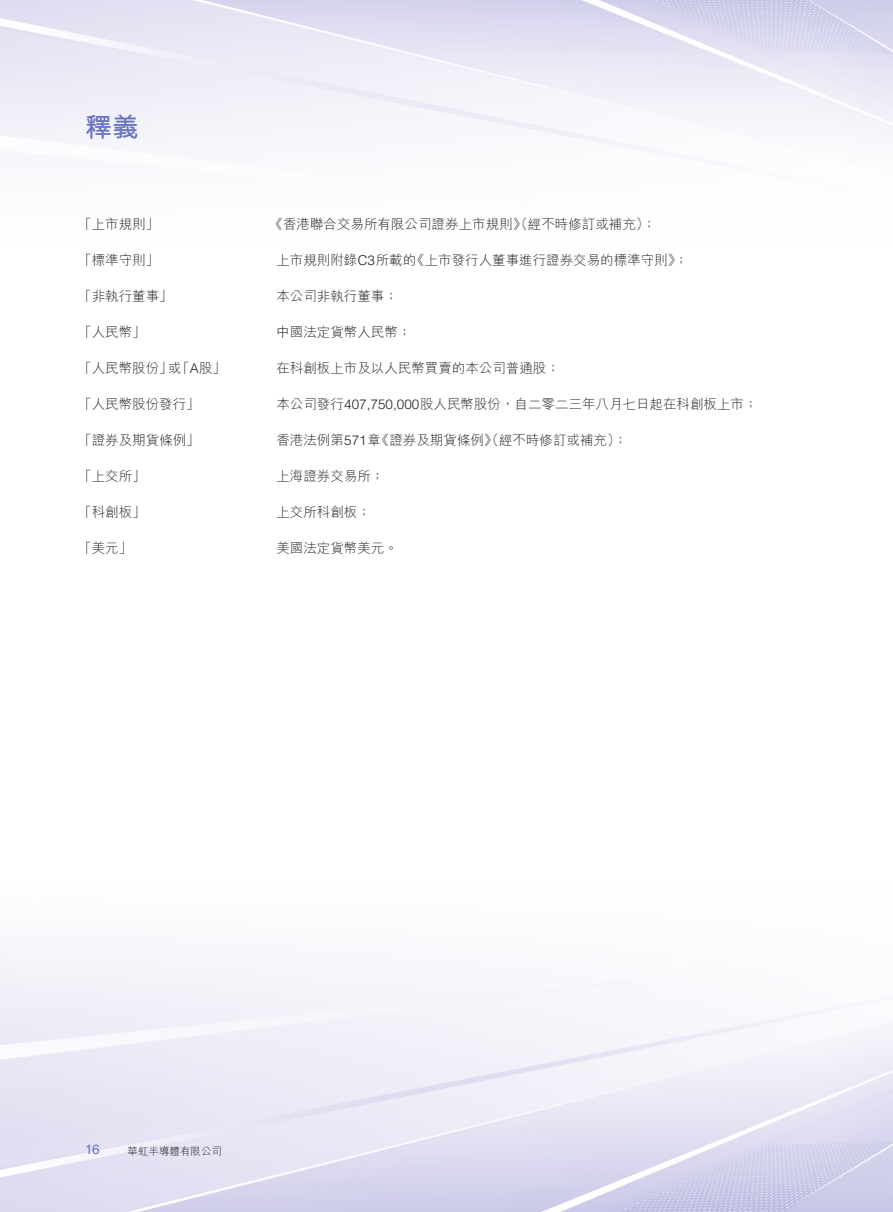
<style>
.page{position:relative;width:893px;height:1212px;background:#fff}
.page>*{position:absolute;margin:0;border:0;box-sizing:border-box;transform-origin:0 0}
.t1{font:700 27px "M Hei HK";color:#6975c0}
.t2{font:300 13.5px "M Hei HK";color:#231f20}
.t3{font:13.5px "Helvetica LT Std";color:#6975c0}
.t4{font:300 10.5px "M Hei HK";color:#231f20}
.s1{font-family:"Helvetica LT Std"}
</style>
<div class="page">
<img style="left:0;top:959px;width:893px;height:253px">
<img style="left:0;top:0;width:893px;height:152px">
<h1 class="t1" style="left:85px;top:108px;width:55px">釋義</h1>
<p class="t2" style="left:78px;top:217px;width:82px">「上市規則」</p>
<p class="t2" style="left:270px;top:217px;width:388px">《香港聯合交易所有限公司證券上市規則》（經不時修訂或補充）；</p>
<p class="t2" style="left:78px;top:253px;width:82px">「標準守則」</p>
<p class="t2" style="left:276px;top:253px;width:413px">上市規則附錄<span class="s1">C3</span>所載的《上市發行人董事進行證券交易的標準守則》；</p>
<p class="t2" style="left:78px;top:289px;width:96px">「非執行董事」</p>
<p class="t2" style="left:276px;top:289px;width:123px">本公司非執行董事；</p>
<p class="t2" style="left:78px;top:325px;width:69px">「人民幣」</p>
<p class="t2" style="left:276px;top:325px;width:136px">中國法定貨幣人民幣；</p>
<p class="t2" style="left:78px;top:361px;width:149px">「人民幣股份」或「<span class="s1">A</span>股」</p>
<p class="t2" style="left:276px;top:361px;width:285px">在科創板上市及以人民幣買賣的本公司普通股；</p>
<p class="t2" style="left:78px;top:397px;width:123px">「人民幣股份發行」</p>
<p class="t2" style="left:276px;top:397px;width:483px">本公司發行<span class="s1">407,750,000</span>股人民幣股份，自二零二三年八月七日起在科創板上市；</p>
<p class="t2" style="left:78px;top:433px;width:123px">「證券及期貨條例」</p>
<p class="t2" style="left:276px;top:433px;width:352px">香港法例第<span class="s1">571</span>章《證券及期貨條例》（經不時修訂或補充）；</p>
<p class="t2" style="left:78px;top:469px;width:69px">「上交所」</p>
<p class="t2" style="left:276px;top:469px;width:110px">上海證券交易所；</p>
<p class="t2" style="left:78px;top:505px;width:69px">「科創板」</p>
<p class="t2" style="left:276px;top:505px;width:96px">上交所科創板；</p>
<p class="t2" style="left:78px;top:541px;width:55px">「美元」</p>
<p class="t2" style="left:276px;top:541px;width:123px">美國法定貨幣美元。</p>
<p class="t3" style="left:85px;top:1141px;width:16px">16</p>
<p class="t4" style="left:128px;top:1146px;width:96px">華虹半導體有限公司</p>
</div>
